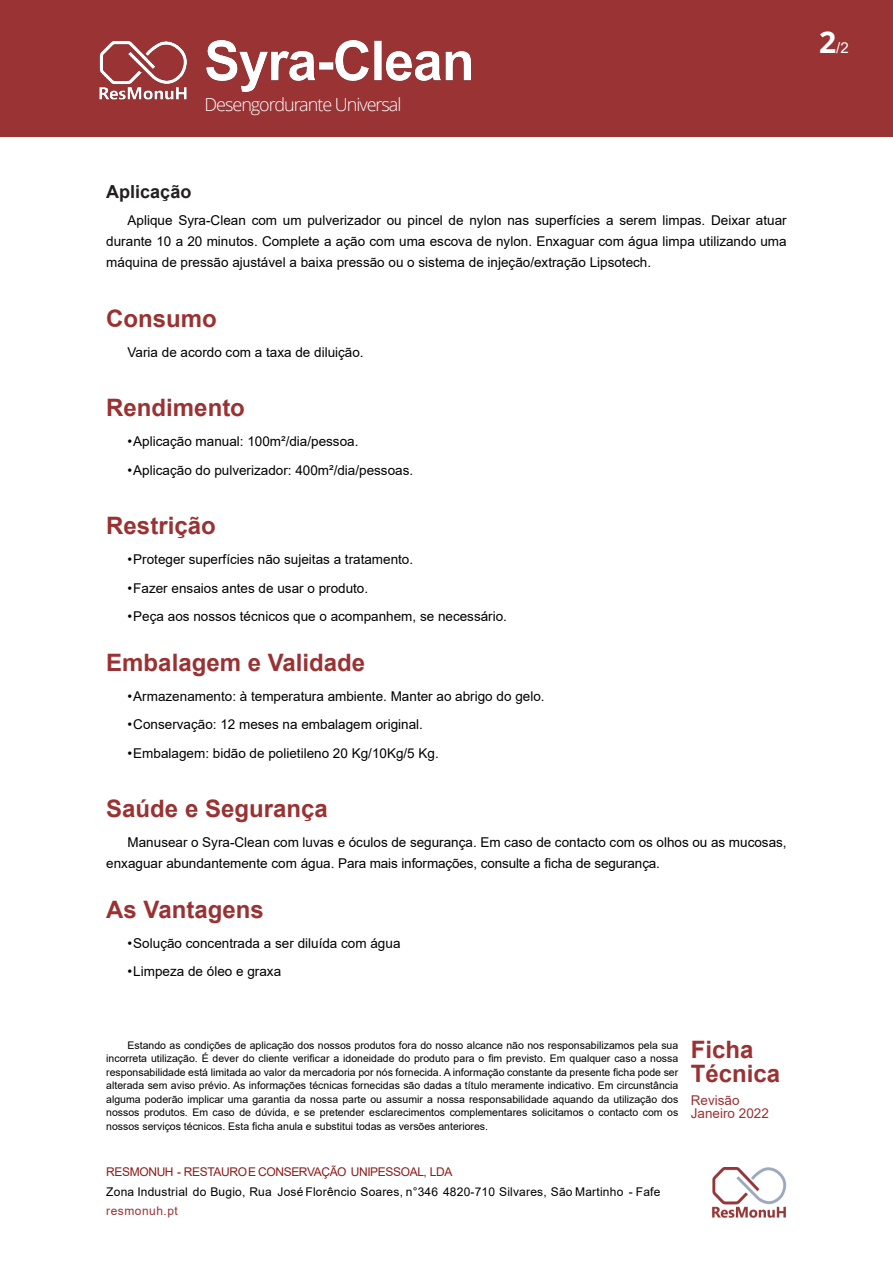
<style>
.page{position:relative;width:893px;height:1263px;background:#fff}
.page>*{position:absolute;margin:0;border:0;box-sizing:border-box;transform-origin:0 0}
.t1{font:700 24px/23.7px "Arial";color:#9a3233}
.t2{font:300 18px "Open Sans";letter-spacing:-.055em;color:#fff}
.t3{font:700 18px "Arial";color:#231f20}
.t4{font:15px "Arial";color:#fff}
.t5{font:13.5px/20.9px "Arial";color:#000;text-align:justify}
.t6{font:13.5px/13.5px "Arial";color:#9a3233}
.t7{font:12px "Arial";letter-spacing:.015em;color:#000}
.t8{font:12px "Arial";letter-spacing:-.03em;color:#8d1b1a}
.t9{font:12px "Arial";letter-spacing:.04em;color:#9a3233}
.t10{font:10.5px/13.5px "Arial";color:#000;text-align:justify}
.s1{font-family:"Open Sans";font-weight:700;font-size:30px}
</style>
<div class="page">
<div style="left:0;top:0;width:893px;height:137px;background:#993334"></div>
<img style="left:712px;top:1168px;width:75px;height:50px">
<img style="left:99px;top:41px;width:88px;height:59px">
<img style="left:207px;top:40px;width:264px;height:51px">
<h2 class="t2" style="left:205px;top:97px;width:198px">Desengordurante Universal</h2>
<h2 class="t3" style="left:106px;top:185px;width:87px">Aplicação</h2>
<p class="t5" style="left:106px;top:211px;width:682px;text-indent:21px">Aplique Syra-Clean com um pulverizador ou pincel de nylon nas superfícies a serem limpas. Deixar atuar durante 10 a 20 minutos. Complete a ação com uma escova de nylon. Enxaguar com água limpa utilizando uma máquina de pressão ajustável a baixa pressão ou o sistema de injeção/extração Lipsotech.</p>
<h1 class="t1" style="left:106px;top:309px;width:112px">Consumo</h1>
<p class="t5" style="left:128px;top:343px;width:238px">Varia de acordo com a taxa de diluição.</p>
<h1 class="t1" style="left:106px;top:398px;width:140px">Rendimento</h1>
<p class="t5" style="left:128px;top:432px;width:232px">•Aplicação manual: 100m²/dia/pessoa.</p>
<p class="t5" style="left:128px;top:461px;width:287px">•Aplicação do pulverizador: 400m²/dia/pessoas.</p>
<h1 class="t1" style="left:106px;top:516px;width:111px">Restrição</h1>
<p class="t5" style="left:128px;top:550px;width:287px">•Proteger superfícies não sujeitas a tratamento.</p>
<p class="t5" style="left:128px;top:579px;width:242px">•Fazer ensaios antes de usar o produto.</p>
<p class="t5" style="left:128px;top:607px;width:381px">•Peça aos nossos técnicos que o acompanhem, se necessário.</p>
<h1 class="t1" style="left:106px;top:653px;width:260px">Embalagem e Validade</h1>
<p class="t5" style="left:128px;top:687px;width:419px">•Armazenamento: à temperatura ambiente. Manter ao abrigo do gelo.</p>
<p class="t5" style="left:128px;top:715px;width:297px">•Conservação: 12 meses na embalagem original.</p>
<p class="t5" style="left:128px;top:744px;width:313px">•Embalagem: bidão de polietileno 20 Kg/10Kg/5 Kg.</p>
<h1 class="t1" style="left:106px;top:799px;width:223px">Saúde e Segurança</h1>
<p class="t5" style="left:106px;top:833px;width:682px;text-indent:21px">Manusear o Syra-Clean com luvas e óculos de segurança. Em caso de contacto com os olhos ou as mucosas, enxaguar abundantemente com água. Para mais informações, consulte a ficha de segurança.</p>
<h1 class="t1" style="left:106px;top:900px;width:159px">As Vantagens</h1>
<p class="t5" style="left:128px;top:934px;width:274px">•Solução concentrada a ser diluída com água</p>
<p class="t5" style="left:128px;top:962px;width:155px">•Limpeza de óleo e graxa</p>
<p class="t10" style="left:106px;top:1039px;width:573px;text-indent:21px">Estando as condições de aplicação dos nossos produtos fora do nosso alcance não nos responsabilizamos pela sua incorreta utilização. É dever do cliente verificar a idoneidade do produto para o fim previsto. Em qualquer caso a nossa responsabilidade está limitada ao valor da mercadoria por nós fornecida. A informação constante da presente ficha pode ser alterada sem aviso prévio. As informações técnicas fornecidas são dadas a título meramente indicativo. Em circunstância alguma poderão implicar uma garantia da nossa parte ou assumir a nossa responsabilidade aquando da utilização dos nossos produtos. Em caso de dúvida, e se pretender esclarecimentos complementares solicitamos o contacto com os nossos serviços técnicos. Esta ficha anula e substitui todas as versões anteriores.</p>
<h1 class="t1" style="left:691px;top:1040px;width:91px">Ficha<br>Técnica</h1>
<p class="t6" style="left:691px;top:1094px;width:80px">Revisão<br>Janeiro 2022</p>
<p class="t8" style="left:106px;top:1168px;width:348px">RESMONUH - RESTAUROE CONSERVAÇÃO UNIPESSOAL, LDA</p>
<p class="t7" style="left:106px;top:1187px;width:556px">Zona Industrial do Bugio, Rua José Florêncio Soares, n°346 4820-710 Silvares, São Martinho - Fafe</p>
<p class="t9" style="left:106px;top:1207px;width:73px">resmonuh.pt</p>
<p class="t4" style="left:819px;top:42px;width:31px"><span class="s1">2</span>/2</p>
</div>
